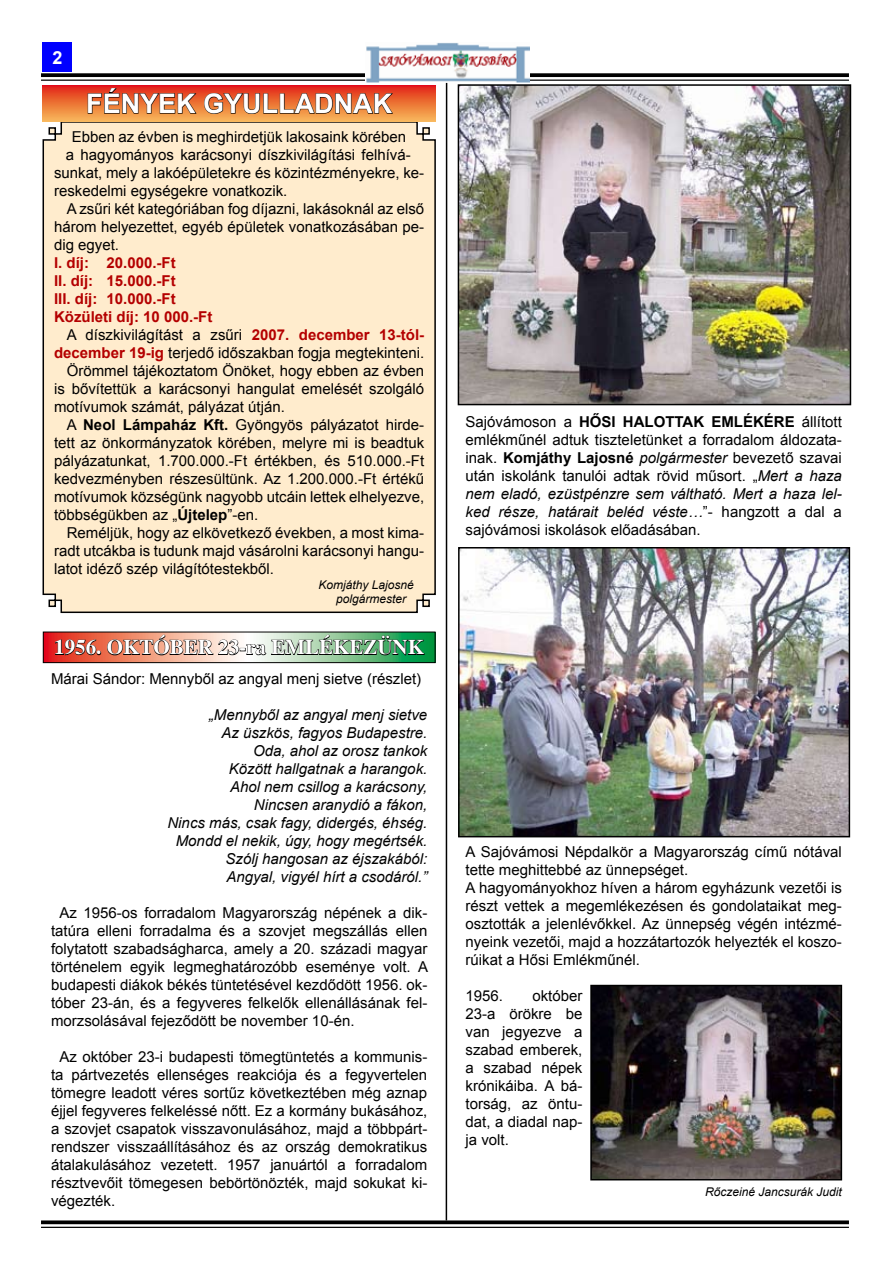
<style>
.page{position:relative;width:893px;height:1263px;background:#fff}
.page>*{position:absolute;margin:0;border:0;box-sizing:border-box;transform-origin:0 0}
.t1{font:700 27px "Arial";color:#fff}
.t2{font:700 21px "Times";color:#fff}
.t3{font:700 18px "Arial";color:#fff}
.t4{font:15px/18px "Arial";color:#000;text-align:justify}
.t5{font:italic 15px/18px "Arial";color:#000;text-align:right}
.t6{font:700 15px "Arial";color:#b40000}
.t7{font:italic 12px/14.4px "Arial";color:#000}
.s1{font-weight:700;color:#b40000}
.s2{font-weight:700}
.s3{font-style:italic}
</style>
<div class="page">
<div style="left:43px;top:43px;width:29px;height:29px;background:#00f"></div>
<svg style="left:41px;top:73px;width:808px;height:4px;background:#131313"></svg>
<hr style="left:41px;top:80px;width:808px;height:1px;background:#000">
<img style="left:365px;top:43px;width:164px;height:40px">
<svg style="left:41px;top:1220px;width:808px;height:4px;background:#1d1d1d"></svg>
<hr style="left:41px;top:1227px;width:808px;height:1px;background:#000">
<svg style="left:45px;top:634px;width:388px;height:27px;background:#b39d7c"></svg>
<img style="left:55px;top:634px;width:370px;height:22px">
<div style="left:43px;top:632px;width:392px;height:31px;border:1px solid #000"></div>
<img style="left:461px;top:550px;width:386px;height:284px">
<div style="left:458px;top:547px;width:392px;height:290px;border:2px solid #000"></div>
<img style="left:461px;top:87px;width:387px;height:315px">
<div style="left:458px;top:84px;width:393px;height:321px;border:2px solid #000"></div>
<div style="left:42px;top:120px;width:394px;height:494px;background:#ffeccd"></div>
<svg style="left:43px;top:85px;width:393px;height:37px;background:#ed703a"></svg>
<svg style="left:87px;top:88px;width:110px;height:26px;background:#b84f25"></svg>
<svg style="left:204px;top:93px;width:190px;height:21px;background:#b55728"></svg>
<img style="left:593px;top:988px;width:246px;height:189px">
<div style="left:590px;top:985px;width:252px;height:195px;border:2px solid #000"></div>
<hr style="left:446px;top:83px;width:1px;height:1137px;background:#000">
<p class="t3" style="left:52px;top:46px;width:12px">2</p>
<h1 class="t1" style="left:86px;top:86px;width:307px">FÉNYEK GYULLADNAK</h1>
<p class="t4" style="left:72px;top:128px;width:336px">Ebben az évben is meghirdetjük lakosaink körében</p>
<p class="t4" style="left:66px;top:146px;width:346px">a hagyományos karácsonyi díszkivilágítási felhívá-</p>
<p class="t4" style="left:54px;top:164px;width:372px">sunkat, mely a lakóépületekre és közintézményekre, ke-</p>
<p class="t4" style="left:54px;top:182px;width:235px">reskedelmi egységekre vonatkozik.</p>
<p class="t4" style="left:67px;top:200px;width:359px">A zsűri két kategóriában fog díjazni, lakásoknál az első</p>
<p class="t4" style="left:54px;top:218px;width:372px">három helyezettet, egyéb épületek vonatkozásában pe-</p>
<p class="t4" style="left:54px;top:236px;width:67px">dig egyet.</p>
<p class="t6" style="left:54px;top:253px;width:123px">I. díj: 20.000.-Ft</p>
<p class="t6" style="left:54px;top:271px;width:123px">II. díj: 15.000.-Ft</p>
<p class="t6" style="left:54px;top:289px;width:123px">III. díj: 10.000.-Ft</p>
<p class="t6" style="left:54px;top:307px;width:160px">Közületi díj: 10 000.-Ft</p>
<p class="t4" style="left:67px;top:326px;width:359px">A díszkivilágítást a zsűri <span class="s1">2007. december 13-tól-</span></p>
<p class="t4" style="left:54px;top:344px;width:372px"><span class="s1">december 19-ig</span> terjedő időszakban fogja megtekinteni.</p>
<p class="t4" style="left:67px;top:362px;width:359px">Örömmel tájékoztatom Önöket, hogy ebben az évben</p>
<p class="t4" style="left:54px;top:380px;width:372px">is bővítettük a karácsonyi hangulat emelését szolgáló</p>
<p class="t4" style="left:54px;top:398px;width:232px">motívumok számát, pályázat útján.</p>
<p class="t4" style="left:67px;top:416px;width:359px">A <span class="s2">Neol Lámpaház Kft.</span> Gyöngyös pályázatot hirde-</p>
<p class="t4" style="left:54px;top:434px;width:372px">tett az önkormányzatok körében, melyre mi is beadtuk</p>
<p class="t4" style="left:54px;top:452px;width:372px">pályázatunkat, 1.700.000.-Ft értékben, és 510.000.-Ft</p>
<p class="t4" style="left:54px;top:470px;width:372px">kedvezményben részesültünk. Az 1.200.000.-Ft értékű</p>
<p class="t4" style="left:54px;top:488px;width:372px">motívumok községünk nagyobb utcáin lettek elhelyezve,</p>
<p class="t4" style="left:54px;top:506px;width:206px">többségükben az „<span class="s2">Újtelep</span>”-en.</p>
<p class="t4" style="left:67px;top:524px;width:359px">Reméljük, hogy az elkövetkező években, a most kima-</p>
<p class="t4" style="left:54px;top:542px;width:372px">radt utcákba is tudunk majd vásárolni karácsonyi hangu-</p>
<p class="t4" style="left:54px;top:560px;width:222px">latot idéző szép világítótestekből.</p>
<p class="t7" style="left:336px;top:577px;width:79px;text-indent:-18px">Komjáthy Lajosné polgármester</p>
<h2 class="t2" style="left:54px;top:635px;width:371px">1956. OKTÓBER 23-ra EMLÉKEZÜNK</h2>
<p class="t4" style="left:51px;top:670px;width:372px">Márai Sándor: Mennyből az angyal menj sietve (részlet)</p>
<p class="t5" style="left:167px;top:706px;width:261px">„Mennyből az angyal menj sietve<br>Az üszkös, fagyos Budapestre.<br>Oda, ahol az orosz tankok<br>Között hallgatnak a harangok.<br>Ahol nem csillog a karácsony,<br>Nincsen aranydió a fákon,<br>Nincs más, csak fagy, didergés, éhség.<br>Mondd el nekik, úgy, hogy megértsék.<br>Szólj hangosan az éjszakából:<br>Angyal, vigyél hírt a csodáról.”</p>
<p class="t4" style="left:51px;top:904px;width:379px;text-indent:9px">Az 1956-os forradalom Magyarország népének a dik&shy;tatúra elleni forradalma és a szovjet megszállás ellen folytatott szabadságharca, amely a 20. századi magyar történelem egyik legmeghatározóbb eseménye volt. A budapesti diákok békés tüntetésével kezdődött 1956. ok&shy;tóber 23-án, és a fegyveres felkelők ellenállásának fel&shy;morzsolásával fejeződött be november 10-én.</p>
<p class="t4" style="left:51px;top:1048px;width:378px;text-indent:9px">Az október 23-i budapesti tömegtüntetés a kommunis&shy;ta pártvezetés ellenséges reakciója és a fegyvertelen tömegre leadott véres sortűz következtében még aznap éjjel fegyveres felkeléssé nőtt. Ez a kormány bukásához, a szovjet csapatok visszavonulásához, majd a többpárt&shy;rendszer visszaállításához és az ország demokratikus átalakulásához vezetett. 1957 januártól a forradalom résztvevőit tömegesen bebörtönözték, majd sokukat ki&shy;végezték.</p>
<p class="t4" style="left:466px;top:412px;width:378px">Sajóvámoson a <span class="s2">HŐSI HALOTTAK EMLÉKÉRE</span> állított emlékműnél adtuk tiszteletünket a forradalom áldozata&shy;inak. <span class="s2">Komjáthy Lajosné</span> <span class="s3">polgármester</span> bevezető szavai után iskolánk tanulói adtak rövid műsort. „<span class="s3">Mert a haza nem eladó, ezüstpénzre sem váltható. Mert a haza lel&shy;ked része, határait beléd véste…</span>”- hangzott a dal a sajóvámosi iskolások előadásában.</p>
<p class="t4" style="left:466px;top:843px;width:378px;text-align:left">A Sajóvámosi Népdalkör a Magyarország című nótával tette meghittebbé az ünnepséget.<br>A hagyományokhoz híven a három egyházunk vezetői is részt vettek a megemlékezésen és gondolataikat meg&shy;osztották a jelenlévőkkel. Az ünnepség végén intézmé&shy;nyeink vezetői, majd a hozzátartozók helyezték el koszo&shy;rúikat a Hősi Emlékműnél.</p>
<p class="t4" style="left:466px;top:987px;width:39px">1956.</p>
<p class="t4" style="left:466px;top:987px;width:118px;text-indent:67px">október 23-a örökre be van jegyezve a szabad emberek, a szabad népek krónikáiba. A bá&shy;torság, az öntu&shy;dat, a diadal nap&shy;ja volt.</p>
<p class="t7" style="left:705px;top:1184px;width:138px">Rőczeiné Jancsurák Judit</p>
</div>
